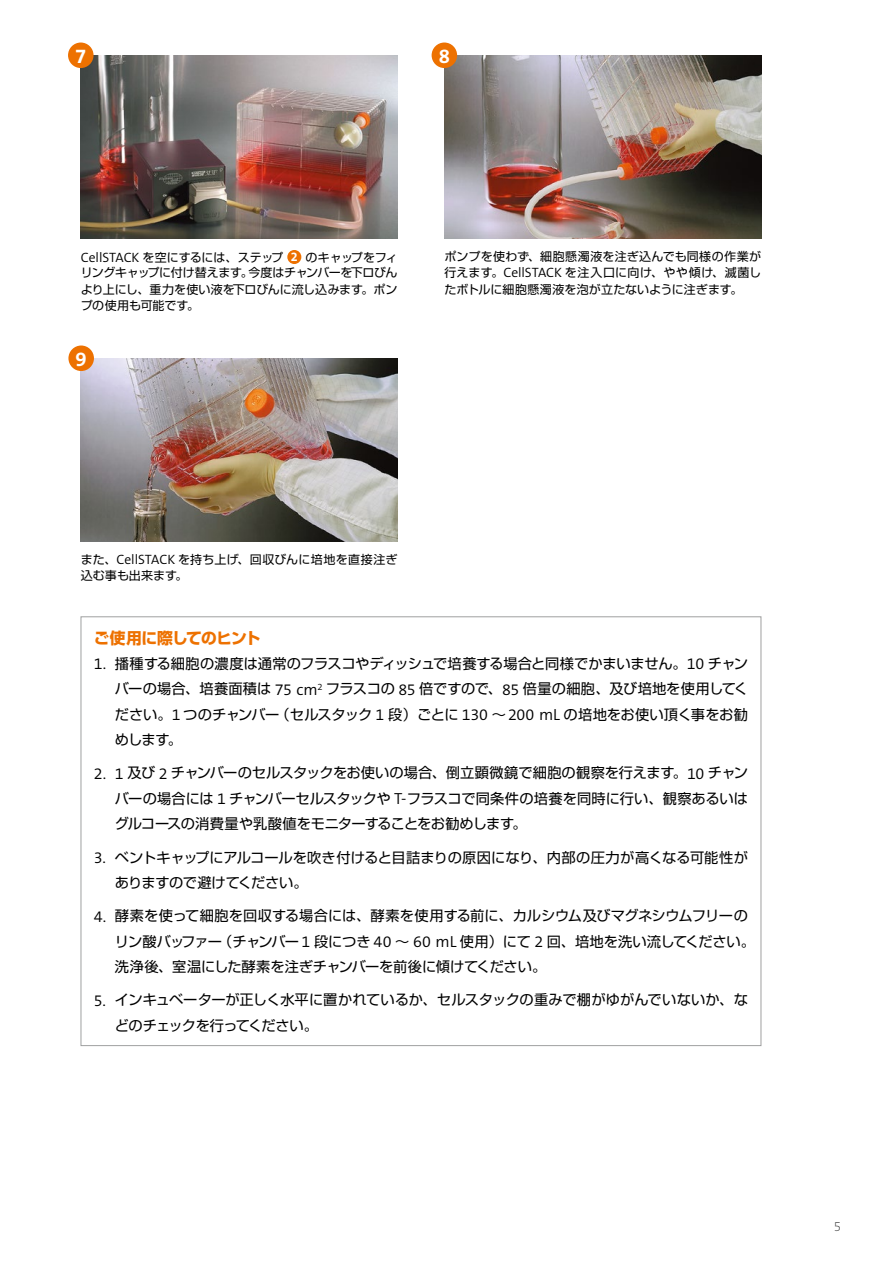
<style>
.page{position:relative;width:893px;height:1263px;background:#fff}
.page>*{position:absolute;margin:0;border:0;box-sizing:border-box;transform-origin:0 0}
.t1{font:700 20.4px "The Sans B W7";color:#fff}
.t2{font:700 15.75px "Shin Go Pro";letter-spacing:-.04em;color:#ed7100}
.t3{font:14.25px/25.5px "Shin Go Pro";letter-spacing:-.015em;color:#000}
.t4{font:200 13.5px "The Sans B W2";color:#000}
.t5{font:12px/16.5px "Shin Go Pro";color:#000}
.t6{font:12px/15.1px "Shin Go Pro";letter-spacing:-.03em;color:#000}
.s1{font-family:"The Sans B W4";font-weight:300;font-size:13.5px}
.s2{font-family:"The Sans B W7";font-weight:700;font-size:12.75px;color:#fff}
.s3{font-family:"The Sans B W4";font-weight:300;font-size:16.05px}
</style>
<div class="page">
<img style="left:81px;top:55px;width:317px;height:183px">
<img style="left:444px;top:55px;width:317px;height:183px">
<img style="left:81px;top:358px;width:317px;height:183px">
<div style="left:68px;top:43px;width:26px;height:25px;background:#ed7100;border-radius:50%"></div>
<div style="left:287px;top:250px;width:14px;height:14px;background:#ed7100;border-radius:50%"></div>
<div style="left:68px;top:345px;width:26px;height:26px;background:#ed7100;border-radius:50%"></div>
<div style="left:432px;top:43px;width:25px;height:25px;background:#ed7100;border-radius:50%"></div>
<h1 class="t1" style="left:75px;top:43px;width:13px">7</h1>
<h1 class="t1" style="left:439px;top:43px;width:13px">8</h1>
<p class="t6" style="left:81px;top:248px;width:318px"><span class="s1">CellSTACK</span> を空にするには、ステップ <span class="s2">2</span> のキャップをフィリングキャップに付け替えます。今度はチャンバーを下ロびん</p>
<p class="t5" style="left:81px;top:279px;width:318px">より上にし、重力を使い液を下ロびんに流し込みます。ポンプの使用も可能です。</p>
<h1 class="t1" style="left:76px;top:346px;width:13px">9</h1>
<p class="t5" style="left:444px;top:246px;width:318px;text-align:justify">ポンプを使わず、細胞懸濁液を注ぎ込んでも同様の作業が行えます。<span class="s1">CellSTACK</span> を注入口に向け、やや傾け、滅菌したボトルに細胞懸濁液を泡が立たないように注ぎます。</p>
<p class="t5" style="left:81px;top:549px;width:318px">また、<span class="s1">CellSTACK</span> を持ち上げ、回収びんに培地を直接注ぎ込む事も出来ます。</p>
<p class="t2" style="left:94px;top:625px;width:168px">ご使用に際してのヒント</p>
<p class="t3" style="left:115px;top:649px;width:635px;text-align:justify;text-indent:-21px"><span class="s3">1.</span> 播種する細胞の濃度は通常のフラスコやディッシュで培養する場合と同様でかまいません。<span class="s3">10</span> チャンバーの場合、培養面積は <span class="s3">75 cm</span><sup>2</sup> フラスコの <span class="s3">85</span> 倍ですので、<span class="s3">85</span> 倍量の細胞、及び培地を使用してください。<span class="s3">1</span> つのチャンバー（セルスタック <span class="s3">1</span> 段）ごとに <span class="s3">130</span> ～<span class="s3">200 mL</span> の培地をお使い頂く事をお勧めします。</p>
<p class="t3" style="left:115px;top:758px;width:635px;text-align:justify;text-indent:-21px"><span class="s3">2. 1</span> 及び <span class="s3">2</span> チャンバーのセルスタックをお使いの場合、倒立顕微鏡で細胞の観察を行えます。<span class="s3">10</span> チャンバーの場合には <span class="s3">1</span> チャンバーセルスタックや <span class="s3">T-</span>フラスコで同条件の培養を同時に行い、観察あるいはグルコースの消費量や乳酸値をモニターすることをお勧めします。</p>
<p class="t3" style="left:115px;top:843px;width:635px;text-indent:-21px"><span class="s3">3.</span> ベントキャップにアルコールを吹き付けると目詰まりの原因になり、内部の圧力が高くなる可能性がありますので避けてください。</p>
<p class="t3" style="left:115px;top:901px;width:642px;text-indent:-21px"><span class="s3">4.</span> 酵素を使って細胞を回収する場合には、酵素を使用する前に、カルシウム及びマグネシウムフリーのリン酸バッファー（チャンバー <span class="s3">1</span> 段につき <span class="s3">40</span> ～ <span class="s3">60 mL</span> 使用）にて <span class="s3">2</span> 回、培地を洗い流してください。洗浄後、室温にした酵素を注ぎチャンバーを前後に傾けてください。</p>
<p class="t3" style="left:115px;top:985px;width:635px;text-indent:-21px"><span class="s3">5.</span> インキュベーターが正しく水平に置かれているか、セルスタックの重みで棚がゆがんでいないか、などのチェックを行ってください。</p>
<p class="t4" style="left:833px;top:1218px;width:9px">5</p>
</div>
